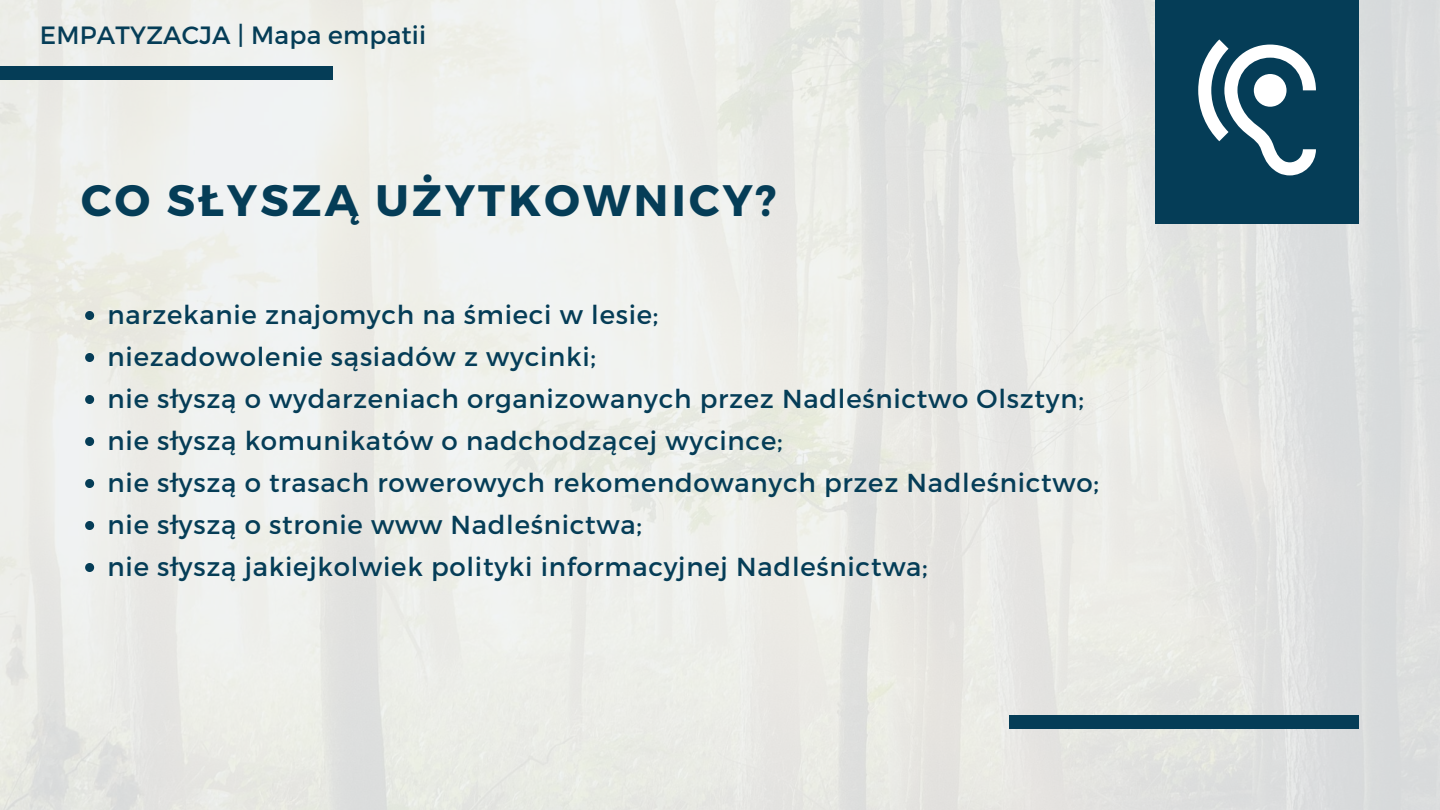
<style>
.page{position:relative;width:1440px;height:810px;background:#fff}
.page>*{position:absolute;margin:0;border:0;box-sizing:border-box;transform-origin:0 0}
.t1{font:700 44px "Montserrat";letter-spacing:.075em;color:#053d57}
.t2{font:26px/42px "Montserrat";letter-spacing:.03em;color:#053d57}
.t3{font:25px "Montserrat";letter-spacing:.01em;color:#053d57}
</style>
<div class="page">
<img style="left:0;top:0;width:1440px;height:810px">
<div style="left:1155px;top:0;width:204px;height:224px;background:#053d57"></div>
<svg style="left:85px;top:311px;width:9px;height:9px"></svg>
<svg style="left:85px;top:353px;width:9px;height:9px"></svg>
<svg style="left:85px;top:395px;width:9px;height:9px"></svg>
<svg style="left:85px;top:437px;width:9px;height:9px"></svg>
<svg style="left:85px;top:479px;width:9px;height:9px"></svg>
<svg style="left:85px;top:521px;width:9px;height:9px"></svg>
<svg style="left:85px;top:563px;width:9px;height:9px"></svg>
<div style="left:1010px;top:715px;width:349px;height:14px;background:#053d57"></div>
<svg style="left:1198px;top:39px;width:118px;height:136px"></svg>
<div style="left:0;top:67px;width:333px;height:13px;background:#053d57"></div>
<p class="t3" style="left:40px;top:19px;width:388px">EMPATYZACJA | Mapa empatii</p>
<h1 class="t1" style="left:81px;top:172px;width:697px">CO SŁYSZĄ UŻYTKOWNICY?</h1>
<p class="t2" style="left:108px;top:292px;width:993px">narzekanie znajomych na śmieci w lesie;<br>niezadowolenie sąsiadów z wycinki;<br>nie słyszą o wydarzeniach organizowanych przez Nadleśnictwo Olsztyn; nie słyszą komunikatów o nadchodzącej wycince;<br>nie słyszą o trasach rowerowych rekomendowanych przez Nadleśnictwo; nie słyszą o stronie www Nadleśnictwa;<br>nie słyszą jakiejkolwiek polityki informacyjnej Nadleśnictwa;</p>
</div>
